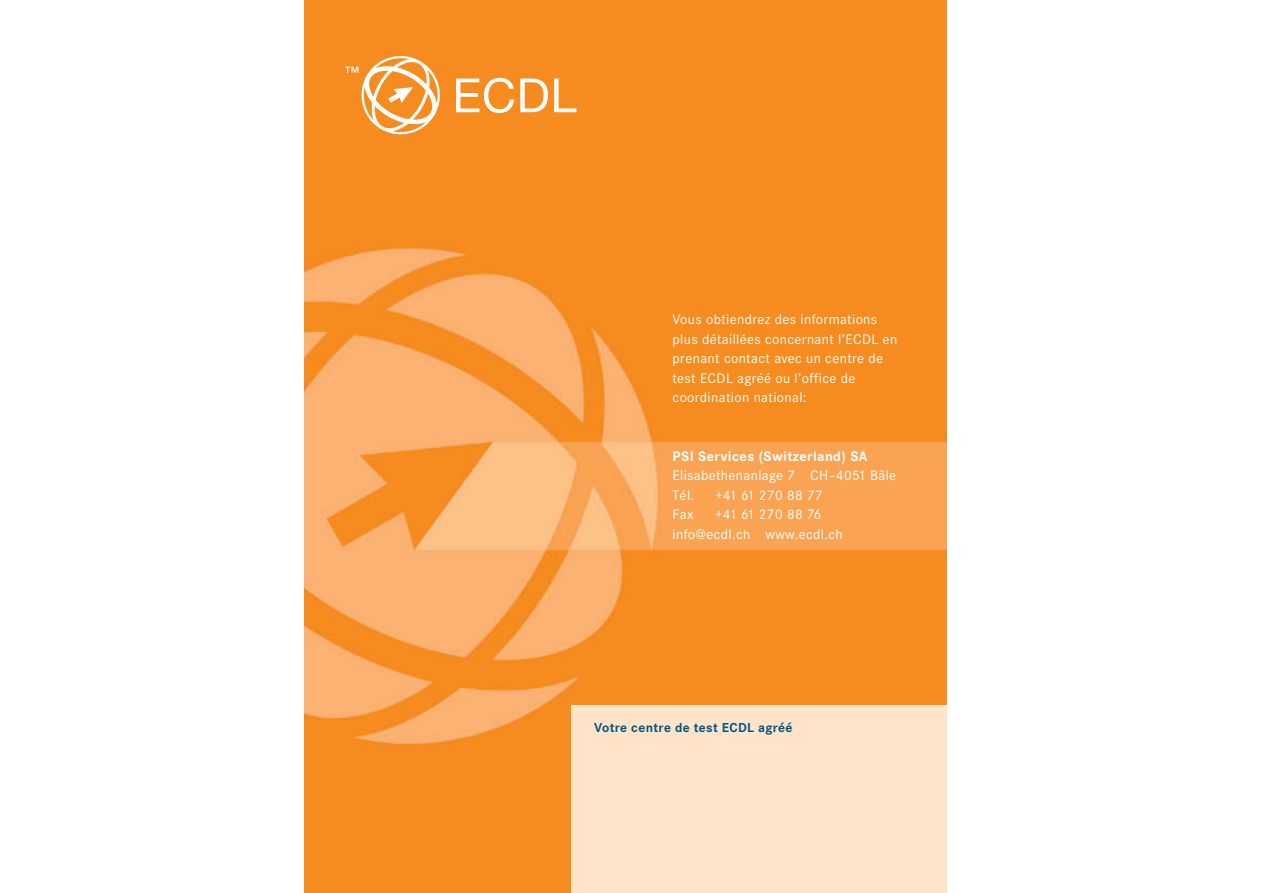
<style>
.page{position:relative;width:1263px;height:893px;background:#fff}
.page>*{position:absolute;margin:0;border:0;box-sizing:border-box;transform-origin:0 0}
.t1{font:14.4px/19.5px "Corporate S";letter-spacing:.025em;color:#fff}
.t2{font:700 14.4px "Corporate S";letter-spacing:.025em;color:#fff}
.t3{font:700 13.5px "Corporate S";letter-spacing:.025em;color:#005581}
</style>
<div class="page">
<img style="left:304px;top:0;width:642px;height:893px">
<svg style="left:345px;top:52px;width:100px;height:86px"></svg>
<svg style="left:456px;top:78px;width:58px;height:35px"></svg>
<svg style="left:520px;top:79px;width:28px;height:33px"></svg>
<svg style="left:554px;top:79px;width:22px;height:33px"></svg>
<div style="left:572px;top:706px;width:374px;height:187px;background:#ffe4ca"></div>
<p class="t1" style="left:673px;top:310px;width:226px">Vous obtiendrez des informations plus détaillées concernant l’ECDL en prenant contact avec un centre de test ECDL agréé ou l’office de coordination national:</p>
<p class="t2" style="left:673px;top:448px;width:196px">PSI Services (Switzerland) SA</p>
<p class="t1" style="left:673px;top:466px;width:225px">Elisabethenanlage 7 CH–4051 Bâle<br>Tél.</p>
<p class="t1" style="left:715px;top:485px;width:109px">+41 61 270 88 77</p>
<p class="t1" style="left:673px;top:505px;width:22px">Fax</p>
<p class="t1" style="left:673px;top:505px;width:172px;text-indent:42px">+41 61 270 88 76 info@ecdl.ch www.ecdl.ch</p>
<p class="t3" style="left:594px;top:720px;width:200px">Votre centre de test ECDL agréé</p>
</div>
